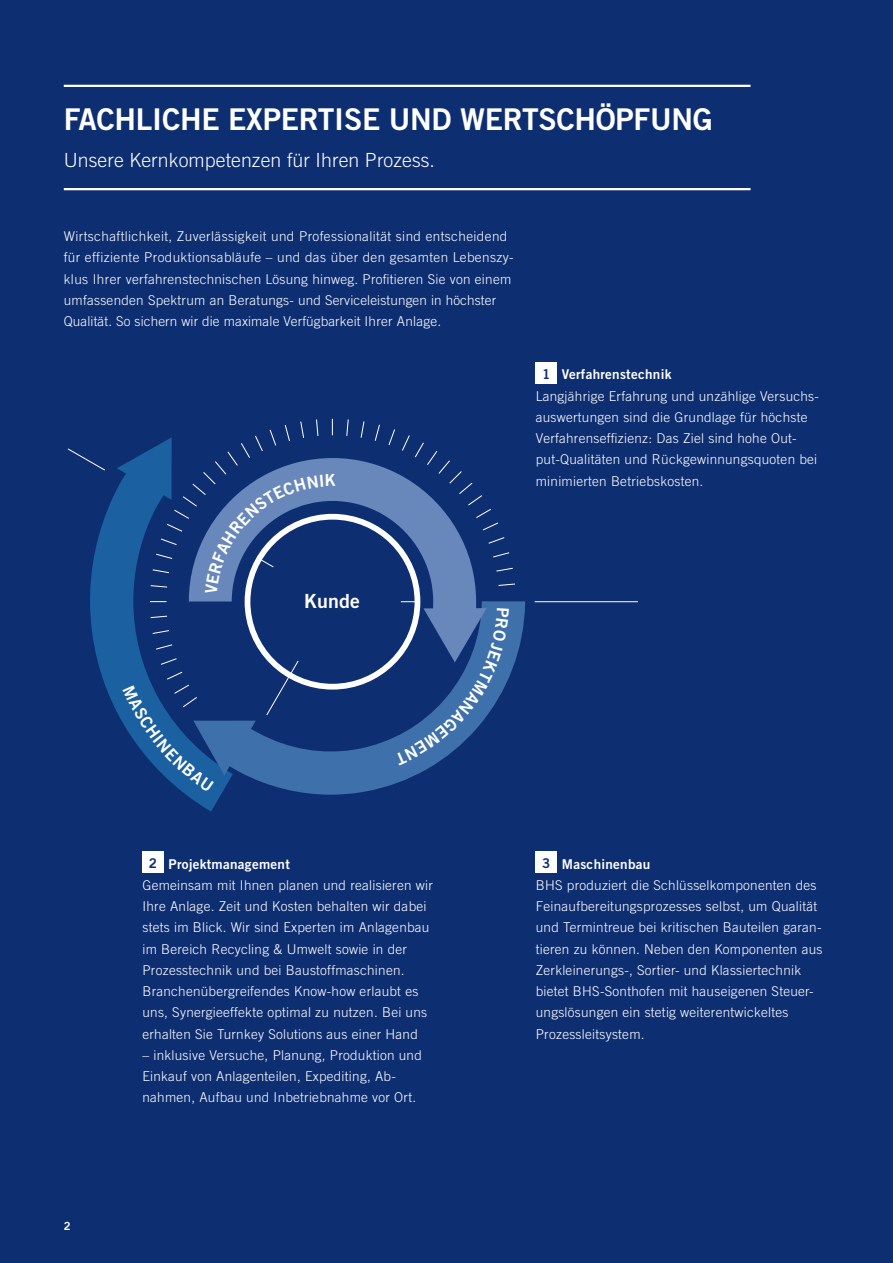
<style>
.page{position:relative;width:893px;height:1263px;background:#0e2e72}
.page>*{position:absolute;margin:0;border:0;box-sizing:border-box;transform-origin:0 0}
.Head_20_22{font:30px "Trade Gothic LT Std Bd 2";letter-spacing:-.01em;color:#fff}
.Head_20_22-2{font:300 19.5px "Trade Gothic LT Std";letter-spacing:.005em;color:#fff}
.Subhead_13_17{font:19.5px "Trade Gothic LT Std Bd 2";letter-spacing:.005em;color:#fff}
.Copy_9_11{font:300 13.5px/21.3px "Trade Gothic LT Std";letter-spacing:.02em;color:#fff}
.t1{font:13.5px "Trade Gothic LT Std Bd 2";color:#0e2e72}
.t2{font:11.25px "Trade Gothic LT Std Bd 2";color:#fff}
.s1{font-family:"Trade Gothic LT Std Bd 2";font-weight:400}
</style>
<div class="page">
<hr style="left:64px;top:85px;width:686px;height:2px;background:#fff">
<hr style="left:64px;top:188px;width:686px;height:2px;background:#fff">
<svg style="left:67px;top:448px;width:23px;height:14px"></svg>
<hr style="left:535px;top:601px;width:103px;height:1px;background:#fff">
<svg style="left:90px;top:461px;width:131px;height:350px"></svg>
<svg style="left:193px;top:601px;width:332px;height:194px"></svg>
<div style="left:536px;top:363px;width:21px;height:21px;background:#fff"></div>
<div style="left:142px;top:852px;width:22px;height:21px;background:#fff"></div>
<div style="left:536px;top:852px;width:21px;height:21px;background:#fff"></div>
<svg style="left:123px;top:419px;width:393px;height:373px"></svg>
<p class="Head_20_22" style="left:64px;top:100px;width:650px">FACHLICHE EXPERTISE UND WERTSCHÖPFUNG</p>
<p class="Head_20_22-2" style="left:64px;top:148px;width:373px">Unsere Kernkompetenzen für Ihren Prozess.</p>
<p class="Copy_9_11" style="left:64px;top:225px;width:451px">Wirtschaftlichkeit, Zuverlässigkeit und Professionalität sind entscheidend für effiziente Produktionsabläufe – und das über den gesamten Lebenszy&shy;klus Ihrer verfahrenstechnischen Lösung hinweg. Profitieren Sie von einem umfassenden Spektrum an Beratungs- und Serviceleistungen in höchster Qualität. So sichern wir die maximale Verfügbarkeit Ihrer Anlage.</p>
<p class="t1" style="left:542px;top:365px;width:10px">1</p>
<p class="Copy_9_11" style="left:536px;top:364px;width:285px;text-indent:26px"><span class="s1">Verfahrenstechnik<br></span>Langjährige Erfahrung und unzählige Versuchs&shy;auswertungen sind die Grundlage für höchste Verfahrenseffizienz: Das Ziel sind hohe Out&shy;put-Qualitäten und Rückgewinnungsquoten bei minimierten Betriebskosten.</p>
<p class="Subhead_13_17" style="left:304px;top:589px;width:57px">Kunde</p>
<p class="t2" style="left:64px;top:1219px;width:8px">2</p>
<p class="t1" style="left:149px;top:854px;width:10px">2</p>
<p class="Copy_9_11" style="left:142px;top:853px;width:292px;text-indent:26px"><span class="s1">Projektmanagement<br></span>Gemeinsam mit Ihnen planen und realisieren wir Ihre Anlage. Zeit und Kosten behalten wir dabei stets im Blick. Wir sind Experten im Anlagenbau im Bereich Recycling &amp; Umwelt sowie in der Prozesstechnik und bei Baustoffmaschinen.<br>Branchenübergreifendes Know-how erlaubt es uns, Synergieeffekte optimal zu nutzen. Bei uns erhalten Sie Turnkey Solutions aus einer Hand</p>
<p class="Copy_9_11" style="left:142px;top:1044px;width:281px">– inklusive Versuche, Planung, Produktion und<br>Einkauf von Anlagenteilen, Expediting, Ab&shy;nahmen, Aufbau und Inbetriebnahme vor Ort.</p>
<p class="t1" style="left:542px;top:854px;width:10px">3</p>
<p class="Copy_9_11" style="left:536px;top:853px;width:288px;text-indent:26px"><span class="s1">Maschinenbau<br></span>BHS produziert die Schlüsselkomponenten des Feinaufbereitungsprozesses selbst, um Qualität und Termintreue bei kritischen Bauteilen garan&shy;tieren zu können. Neben den Komponenten aus Zerkleinerungs-, Sortier- und Klassiertechnik bietet BHS-Sonthofen mit hauseigenen Steuer&shy;ungslösungen ein stetig weiterentwickeltes Prozessleitsystem.</p>
</div>
